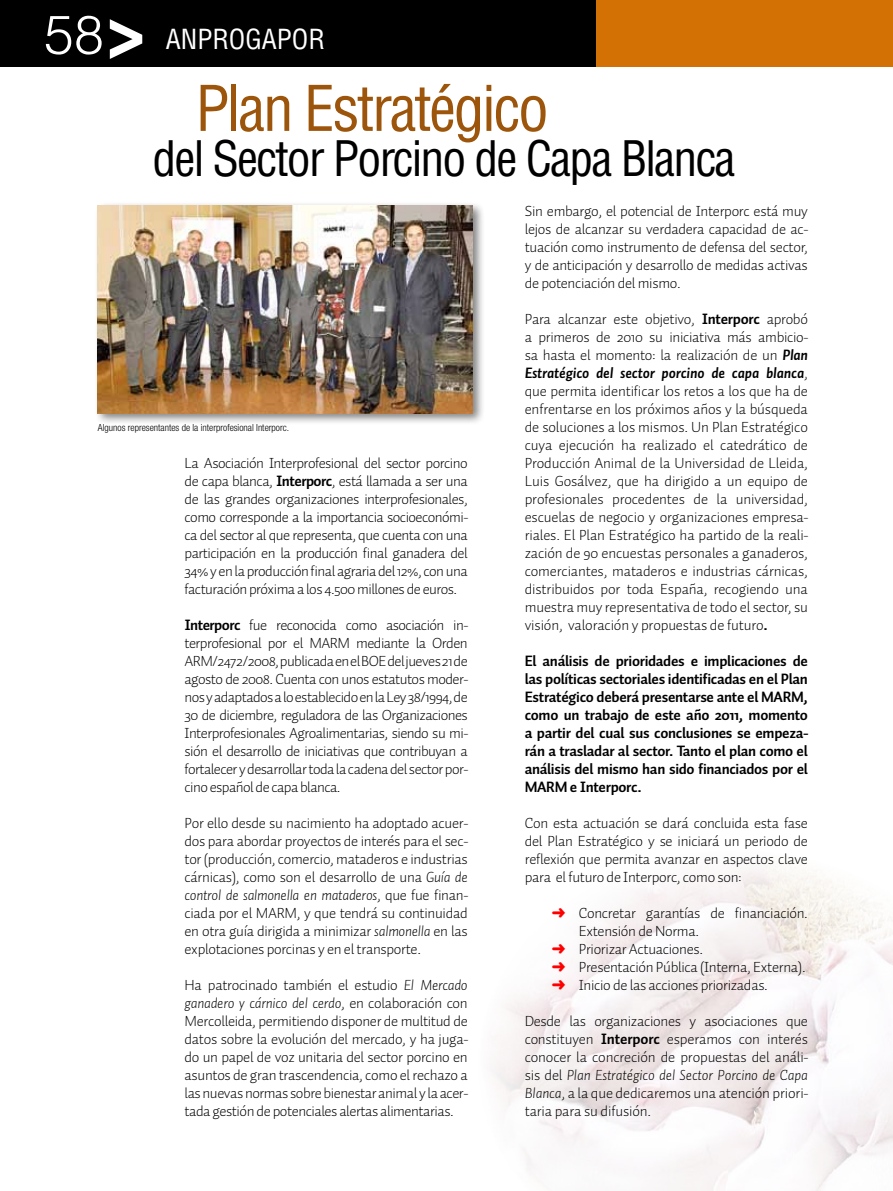
<style>
.page{position:relative;width:893px;height:1191px;background:#fff}
.page>*{position:absolute;margin:0;border:0;box-sizing:border-box;transform-origin:0 0}
.t1{font:700 86.55px "Helvetica";color:#fff}
.t2{font:condensed 61.35px "Helvetica";letter-spacing:-.04em;color:#9c550a}
.t3{font:condensed 47.7px "Helvetica";letter-spacing:-.04em;color:#000}
.t4{font:condensed 27px "Helvetica";color:#fff}
.t5{font:300 15px/18px "Auto 1";letter-spacing:-.02em;color:#000;text-align:justify}
.t6{font:700 15px/18px "Auto 1";letter-spacing:-.02em;color:#000;text-align:justify}
.t7{font:300 condensed 9.75px "Helvetica Neue";color:#000}
.s1{font-weight:300;font-stretch:normal;font-size:54px}
.s2{font-weight:700}
.s3{font-style:italic}
.s4{font-weight:700;font-style:italic}
.s5{color:#f00}
</style>
<div class="page">
<img style="left:494px;top:865px;width:399px;height:326px">
<div style="left:0;top:0;width:601px;height:66px;background:#000"></div>
<div style="left:597px;top:0;width:296px;height:66px;background:#d37104"></div>
<div style="left:94px;top:201px;width:391px;height:224px;background:#000;opacity:.5"></div>
<img style="left:98px;top:205px;width:374px;height:208px">
<h3 class="t4" style="left:44px;top:22px;width:282px"><span class="s1">58</span> ANPROGAPOR</h3>
<h2 class="t2" style="left:195px;top:70px;width:355px">Plan Estratégico</h2>
<h3 class="t3" style="left:152px;top:129px;width:585px">del Sector Porcino de Capa Blanca</h3>
<h1 class="t1" style="left:165px;top:14px;width:52px;rotate:90deg">^</h1>
<p class="t7" style="left:98px;top:422px;width:193px">Algunos representantes de la interprofesional Interporc.</p>
<p class="t5" style="left:185px;top:454px;width:285px">La Asociación Interprofesional del sector porcino de capa blanca, <span class="s2">Interporc</span>, está llamada a ser una de las grandes organizaciones interprofesionales, como corresponde a la importancia socioeconómi&shy;ca del sector al que representa, que cuenta con una participación en la producción final ganadera del 34% y en la producción final agraria del 12%, con una facturación próxima a los 4.500 millones de euros.</p>
<p class="t5" style="left:185px;top:616px;width:285px"><span class="s2">Interporc</span> fue reconocida como asociación in&shy;terprofesional por el MARM mediante la Orden ARM/2472/2008, publicada en el BOE del jueves 21 de agosto de 2008. Cuenta con unos estatutos moder&shy;nos y adaptados a lo establecido en la Ley 38/1994, de 30 de diciembre, reguladora de las Organizaciones Interprofesionales Agroalimentarias, siendo su mi&shy;sión el desarrollo de iniciativas que contribuyan a fortalecer y desarrollar toda la cadena del sector por&shy;cino español de capa blanca.</p>
<p class="t5" style="left:185px;top:814px;width:285px">Por ello desde su nacimiento ha adoptado acuer&shy;dos para abordar proyectos de interés para el sec&shy;tor (producción, comercio, mataderos e industrias cárnicas), como son el desarrollo de una <span class="s3">Guía de control de salmonella en mataderos</span>, que fue finan&shy;ciada por el MARM, y que tendrá su continuidad en otra guía dirigida a minimizar <span class="s3">salmonella</span> en las explotaciones porcinas y en el transporte.</p>
<p class="t5" style="left:185px;top:976px;width:285px">Ha patrocinado también el estudio <span class="s3">El Mercado ganadero y cárnico del cerdo</span>, en colaboración con Mercolleida, permitiendo disponer de multitud de datos sobre la evolución del mercado, y ha juga&shy;do un papel de voz unitaria del sector porcino en asuntos de gran trascendencia, como el rechazo a las nuevas normas sobre bienestar animal y la acer&shy;tada gestión de potenciales alertas alimentarias.</p>
<p class="t5" style="left:525px;top:202px;width:285px">Sin embargo, el potencial de Interporc está muy lejos de alcanzar su verdadera capacidad de ac&shy;tuación como instrumento de defensa del sector, y de anticipación y desarrollo de medidas activas de potenciación del mismo.</p>
<p class="t5" style="left:525px;top:310px;width:285px">Para alcanzar este objetivo, <span class="s2">Interporc</span> aprobó a primeros de 2010 su iniciativa más ambicio&shy;sa hasta el momento: la realización de un <span class="s4">Plan Estratégico del sector porcino de capa blanca</span>, que permita identificar los retos a los que ha de enfrentarse en los próximos años y la búsqueda de soluciones a los mismos. Un Plan Estratégico cuya ejecución ha realizado el catedrático de Producción Animal de la Universidad de Lleida, Luis Gosálvez, que ha dirigido a un equipo de profesionales procedentes de la universidad, escuelas de negocio y organizaciones empresa&shy;riales. El Plan Estratégico ha partido de la reali&shy;zación de 90 encuestas personales a ganaderos, comerciantes, mataderos e industrias cárnicas, distribuidos por toda España, recogiendo una muestra muy representativa de todo el sector, su visión, valoración y propuestas de futuro<span class="s2">.</span></p>
<p class="t6" style="left:525px;top:652px;width:285px">El análisis de prioridades e implicaciones de las políticas sectoriales identificadas en el Plan Estratégico deberá presentarse ante el MARM, como un trabajo de este año 2011, momento a partir del cual sus conclusiones se empeza&shy;rán a trasladar al sector. Tanto el plan como el análisis del mismo han sido financiados por el MARM e Interporc.</p>
<p class="t5" style="left:525px;top:814px;width:285px">Con esta actuación se dará concluida esta fase del Plan Estratégico y se iniciará un periodo de reflexión que permita avanzar en aspectos clave para el futuro de Interporc, como son:</p>
<p class="t5" style="left:552px;top:904px;width:258px"><span class="s5">➜</span> Concretar garantías de financiación.</p>
<p class="t5" style="left:579px;top:922px;width:122px">Extensión de Norma.</p>
<p class="t5" style="left:552px;top:940px;width:153px"><span class="s5">➜</span> Priorizar Actuaciones.</p>
<p class="t5" style="left:552px;top:958px;width:255px"><span class="s5">➜</span> Presentación Pública (Interna, Externa).</p>
<p class="t5" style="left:552px;top:976px;width:218px"><span class="s5">➜</span> Inicio de las acciones priorizadas.</p>
<p class="t5" style="left:525px;top:1012px;width:285px">Desde las organizaciones y asociaciones que constituyen <span class="s2">Interporc</span> esperamos con interés conocer la concreción de propuestas del análi&shy;sis del <span class="s3">Plan Estratégico del Sector Porcino de Capa Blanca</span>, a la que dedicaremos una atención priori&shy;taria para su difusión.</p>
</div>
